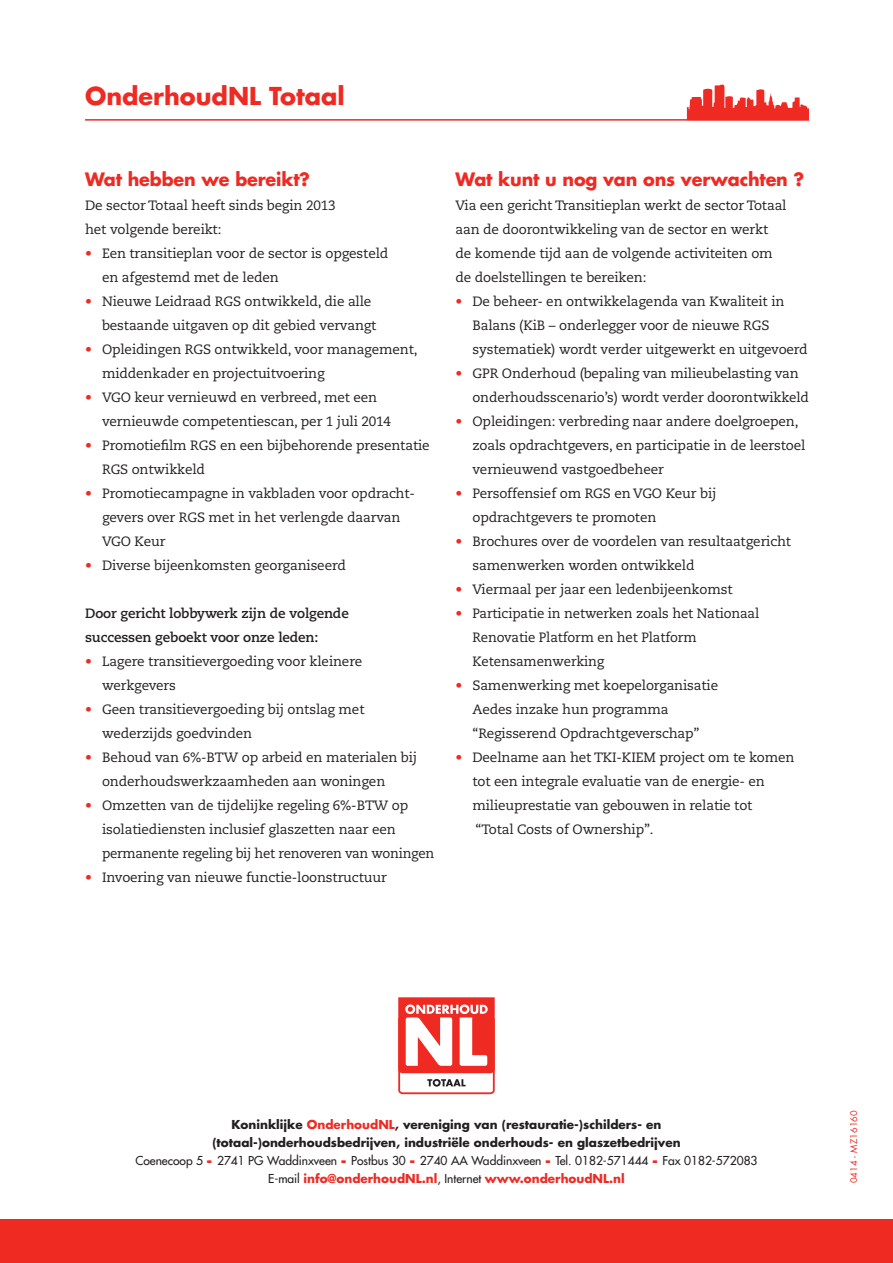
<style>
.page{position:relative;width:893px;height:1263px;background:#fff}
.page>*{position:absolute;margin:0;border:0;box-sizing:border-box;transform-origin:0 0}
.t1{font:700 24px "Futura";color:#ee2a23}
.Kop_-Rood{font:700 18px "Futura";letter-spacing:-.01em;color:#ee2a23}
.Basis{font:13.5px/24px "Caecilia LT Std";letter-spacing:-.01em;color:#231f20}
.Basis-2{font:700 13.5px "Caecilia LT Std";letter-spacing:-.01em;color:#231f20}
.t2{font:700 12px/18px "Futura";color:#231f20;text-align:center}
.t3{font:12px "Futura";color:#231f20}
.t4{font:700 12px "Futura";color:#ee2a23}
.Basis-3{font:9px "Futura";letter-spacing:.01em;color:#ee2a23}
.s1{color:#ee2a23}
.s2{font-weight:800;color:#ee2a23}
.s3{font-weight:400;color:#231f20}
</style>
<div class="page">
<div style="left:0;top:1219px;width:893px;height:44px;background:#ee2a23"></div>
<hr style="left:85px;top:119px;width:724px;height:2px;background:#ee2a23">
<svg style="left:687px;top:85px;width:122px;height:34px"></svg>
<svg style="left:398px;top:997px;width:97px;height:97px"></svg>
<p class="t1" style="left:85px;top:80px;width:261px">OnderhoudNL Totaal</p>
<p class="Kop_-Rood" style="left:85px;top:167px;width:226px">Wat hebben we bereikt?</p>
<p class="Basis" style="left:85px;top:194px;width:252px">De sector Totaal heeft sinds begin 2013</p>
<p class="Basis" style="left:85px;top:218px;width:138px">het volgende bereikt:</p>
<p class="Basis" style="left:85px;top:242px;width:305px"><span class="s1">•</span> Een transitieplan voor de sector is opgesteld</p>
<p class="Basis" style="left:102px;top:266px;width:178px">en afgestemd met de leden</p>
<p class="Basis" style="left:85px;top:290px;width:288px"><span class="s1">•</span> Nieuwe Leidraad RGS ontwikkeld, die alle</p>
<p class="Basis" style="left:102px;top:314px;width:276px">bestaande uitgaven op dit gebied vervangt</p>
<p class="Basis" style="left:102px;top:338px;width:317px;text-indent:-17px"><span class="s1">•</span> Opleidingen RGS ontwikkeld, voor management, middenkader en projectuitvoering</p>
<p class="Basis" style="left:85px;top:386px;width:294px"><span class="s1">•</span> VGO keur vernieuwd en verbreed, met een</p>
<p class="Basis" style="left:102px;top:410px;width:291px">vernieuwde competentiescan, per 1 juli 2014</p>
<p class="Basis" style="left:102px;top:434px;width:329px;text-indent:-17px"><span class="s1">•</span> Promotiefilm RGS en een bijbehorende presentatie<br>RGS ontwikkeld</p>
<p class="Basis" style="left:85px;top:482px;width:332px"><span class="s1">•</span> Promotiecampagne in vakbladen voor opdracht-</p>
<p class="Basis" style="left:102px;top:506px;width:300px">gevers over RGS met in het verlengde daarvan</p>
<p class="Basis" style="left:102px;top:530px;width:65px">VGO Keur</p>
<p class="Basis" style="left:85px;top:554px;width:262px"><span class="s1">•</span> Diverse bijeenkomsten georganiseerd</p>
<p class="Basis-2" style="left:85px;top:605px;width:265px">Door gericht lobbywerk zijn de volgende</p>
<p class="Basis-2" style="left:85px;top:629px;width:235px">successen geboekt voor onze leden:</p>
<p class="Basis" style="left:85px;top:650px;width:279px"><span class="s1">•</span> Lagere transitievergoeding voor kleinere</p>
<p class="Basis" style="left:102px;top:674px;width:75px">werkgevers</p>
<p class="Basis" style="left:85px;top:698px;width:281px"><span class="s1">•</span> Geen transitievergoeding bij ontslag met</p>
<p class="Basis" style="left:102px;top:722px;width:152px">wederzijds goedvinden</p>
<p class="Basis" style="left:102px;top:746px;width:316px;text-indent:-17px"><span class="s1">•</span> Behoud van 6%-BTW op arbeid en materialen bij onderhoudswerkzaamheden aan woningen</p>
<p class="Basis" style="left:85px;top:794px;width:325px;text-align:center"><span class="s1">•</span> Omzetten van de tijdelijke regeling 6%-BTW op isolatiediensten inclusief glaszetten naar een</p>
<p class="Basis" style="left:102px;top:842px;width:334px">permanente regeling bij het renoveren van woningen</p>
<p class="Basis" style="left:85px;top:866px;width:303px"><span class="s1">•</span> Invoering van nieuwe functie-loonstructuur</p>
<p class="Kop_-Rood" style="left:455px;top:167px;width:350px">Wat kunt u nog van ons verwachten ?</p>
<p class="Basis" style="left:455px;top:194px;width:333px">Via een gericht Transitieplan werkt de sector Totaal aan de doorontwikkeling van de sector en werkt</p>
<p class="Basis" style="left:455px;top:242px;width:319px">de komende tijd aan de volgende activiteiten om</p>
<p class="Basis" style="left:455px;top:266px;width:192px">de doelstellingen te bereiken:</p>
<p class="Basis" style="left:455px;top:290px;width:330px;text-align:center"><span class="s1">•</span> De beheer- en ontwikkelagenda van Kwaliteit in<br>Balans (KiB – onderlegger voor de nieuwe RGS</p>
<p class="Basis" style="left:472px;top:338px;width:337px">systematiek) wordt verder uitgewerkt en uitgevoerd</p>
<p class="Basis" style="left:472px;top:362px;width:338px;text-indent:-17px"><span class="s1">•</span> GPR Onderhoud (bepaling van milieubelasting van onderhoudsscenario’s) wordt verder doorontwikkeld</p>
<p class="Basis" style="left:472px;top:410px;width:334px;text-indent:-17px"><span class="s1">•</span> Opleidingen: verbreding naar andere doelgroepen, zoals opdrachtgevers, en participatie in de leerstoel vernieuwend vastgoedbeheer</p>
<p class="Basis" style="left:455px;top:482px;width:262px"><span class="s1">•</span> Persoffensief om RGS en VGO Keur bij</p>
<p class="Basis" style="left:472px;top:506px;width:185px">opdrachtgevers te promoten</p>
<p class="Basis" style="left:472px;top:530px;width:320px;text-indent:-17px"><span class="s1">•</span> Brochures over de voordelen van resultaatgericht samenwerken worden ontwikkeld</p>
<p class="Basis" style="left:455px;top:578px;width:279px"><span class="s1">•</span> Viermaal per jaar een ledenbijeenkomst</p>
<p class="Basis" style="left:455px;top:602px;width:305px"><span class="s1">•</span> Participatie in netwerken zoals het Nationaal</p>
<p class="Basis" style="left:472px;top:626px;width:226px">Renovatie Platform en het Platform</p>
<p class="Basis" style="left:472px;top:650px;width:133px">Ketensamenwerking</p>
<p class="Basis" style="left:455px;top:674px;width:264px"><span class="s1">•</span> Samenwerking met koepelorganisatie</p>
<p class="Basis" style="left:472px;top:698px;width:198px">Aedes inzake hun programma</p>
<p class="Basis" style="left:472px;top:722px;width:229px">“Regisserend Opdrachtgeverschap”</p>
<p class="Basis" style="left:472px;top:746px;width:324px;text-indent:-17px"><span class="s1">•</span> Deelname aan het TKI-KIEM project om te komen tot een integrale evaluatie van de energie- en</p>
<p class="Basis" style="left:472px;top:794px;width:281px">milieuprestatie van gebouwen in relatie tot</p>
<p class="Basis" style="left:476px;top:818px;width:180px">“Total Costs of Ownership”.</p>
<p class="t2" style="left:212px;top:1116px;width:470px">Koninklijke <span class="s1">OnderhoudNL</span>, vereniging van (restauratie-)schilders- en (totaal-)onderhoudsbedrijven, industriële onderhouds- en glaszetbedrijven</p>
<p class="t3" style="left:135px;top:1153px;width:624px">Coenecoop 5 <span class="s2">-</span> 2741 PG Waddinxveen <span class="s2">-</span> Postbus 30 <span class="s2">-</span> 2740 AA Waddinxveen <span class="s2">-</span> Tel. 0182-571444 <span class="s2">-</span> Fax 0182-572083</p>
<p class="t4" style="left:268px;top:1171px;width:358px"><span class="s3">E-mail</span> info@onderhoudNL.nl<span class="s3">, Internet</span> www.onderhoudNL.nl</p>
<p class="Basis-3" style="left:848px;top:1183px;width:75px;rotate:-90deg">0414 - MZ16160</p>
</div>
